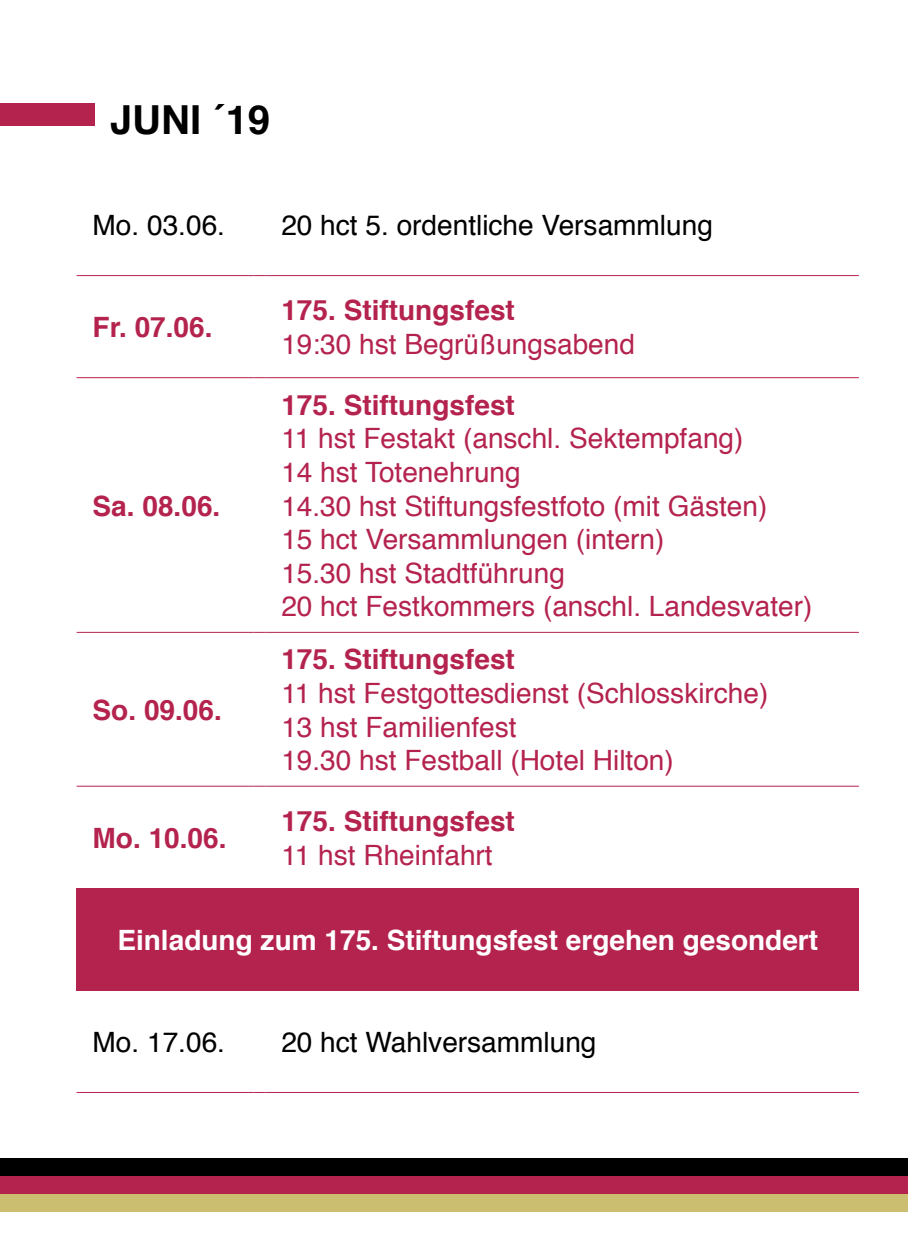
<style>
.page{position:relative;width:908px;height:1259px;background:#fff}
.page>*{position:absolute;margin:0;border:0;box-sizing:border-box;transform-origin:0 0}
.t1{font:700 40px "Helvetica";color:#000}
.t2{font:28px/33.6px "Helvetica";color:#b4234e}
.t3{font:700 28px "Helvetica";color:#b4234e}
.t4{font:28px "Helvetica";color:#000}
.t5{font:700 28px "Helvetica";color:#fff}
</style>
<div class="page">
<div style="left:0;top:1194px;width:907px;height:18px;background:#cbbe70"></div>
<div style="left:0;top:1158px;width:907px;height:18px;background:#000"></div>
<div style="left:0;top:1176px;width:907px;height:18px;background:#b4234e"></div>
<div style="left:77px;top:888px;width:781px;height:102px;background:#b4234e"></div>
<hr style="left:77px;top:275px;width:176px;height:1px;background:#b4234e">
<svg style="left:253px;top:275px;width:12px;height:1px"></svg>
<hr style="left:265px;top:275px;width:593px;height:1px;background:#b4234e">
<hr style="left:77px;top:377px;width:176px;height:1px;background:#b4234e">
<svg style="left:253px;top:377px;width:12px;height:1px"></svg>
<hr style="left:265px;top:377px;width:593px;height:1px;background:#b4234e">
<hr style="left:77px;top:631px;width:176px;height:2px;background:#b4234e">
<svg style="left:253px;top:631px;width:12px;height:2px"></svg>
<hr style="left:265px;top:631px;width:593px;height:2px;background:#b4234e">
<hr style="left:77px;top:785px;width:176px;height:2px;background:#b4234e">
<svg style="left:253px;top:785px;width:12px;height:2px"></svg>
<hr style="left:265px;top:785px;width:593px;height:2px;background:#b4234e">
<hr style="left:77px;top:1091px;width:176px;height:2px;background:#b4234e">
<svg style="left:253px;top:1092px;width:12px;height:1px"></svg>
<hr style="left:265px;top:1091px;width:593px;height:2px;background:#b4234e">
<div style="left:0;top:103px;width:94px;height:23px;background:#b4234e"></div>
<h1 class="t1" style="left:110px;top:87px;width:162px">JUNI ´19</h1>
<p class="t4" style="left:93px;top:204px;width:134px">Mo. 03.06.</p>
<p class="t4" style="left:281px;top:204px;width:433px">20 hct 5. ordentliche Versammlung</p>
<p class="t3" style="left:93px;top:305px;width:121px">Fr. 07.06.</p>
<p class="t3" style="left:93px;top:483px;width:129px">Sa. 08.06.</p>
<p class="t3" style="left:93px;top:687px;width:131px">So. 09.06.</p>
<p class="t3" style="left:93px;top:815px;width:135px">Mo. 10.06.</p>
<p class="t3" style="left:281px;top:288px;width:235px">175. Stiftungsfest</p>
<p class="t2" style="left:281px;top:328px;width:355px">19:30 hst Begrüßungsabend</p>
<p class="t3" style="left:281px;top:382px;width:235px">175. Stiftungsfest</p>
<p class="t2" style="left:281px;top:422px;width:532px">11 hst Festakt (anschl. Sektempfang)<br>14 hst Totenehrung<br>14.30 hst Stiftungsfestfoto (mit Gästen)<br>15 hct Versammlungen (intern)<br>15.30 hst Stadtführung<br>20 hct Festkommers (anschl. Landesvater)</p>
<p class="t3" style="left:281px;top:637px;width:235px">175. Stiftungsfest</p>
<p class="t2" style="left:281px;top:677px;width:488px">11 hst Festgottesdienst (Schlosskirche)<br>13 hst Familienfest<br>19.30 hst Festball (Hotel Hilton)</p>
<p class="t3" style="left:281px;top:798px;width:235px">175. Stiftungsfest</p>
<p class="t2" style="left:281px;top:839px;width:213px">11 hst Rheinfahrt</p>
<p class="t5" style="left:117px;top:917px;width:702px">Einladung zum 175. Stiftungsfest ergehen gesondert</p>
<p class="t4" style="left:93px;top:1020px;width:134px">Mo. 17.06.</p>
<p class="t4" style="left:281px;top:1020px;width:316px">20 hct Wahlversammlung</p>
</div>
